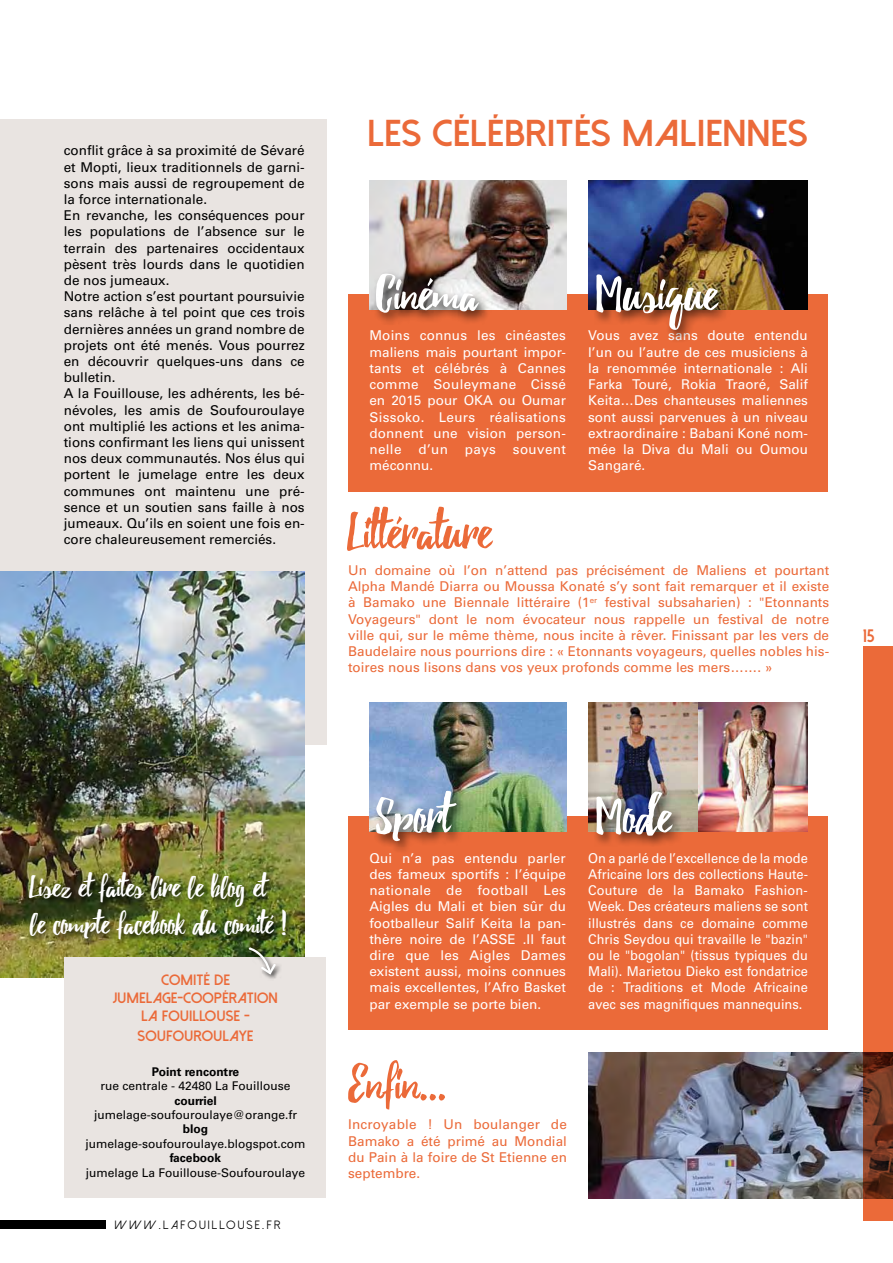
<style>
.page{position:relative;width:893px;height:1263px;background:#fff}
.page>*{position:absolute;margin:0;border:0;box-sizing:border-box;transform-origin:0 0}
.t1{font:52.8px "Beacon";color:#fff}
.t2{font:52.8px "Beacon";color:#eb6a39}
.t3{font:800 37.5px "Dolce Vita";color:#eb6a39}
.t4{font:31.05px/37.3px "Beacon";color:#fff}
.t5{font:800 18px "Dolce Vita";color:#eb6a39}
.t6{font:800 15px/18px "Dolce Vita";color:#eb6a39;text-align:center}
.t7{font:13.5px/16.2px "Univers";color:#000}
.t8{font:13.5px/16.2px "Univers";color:#fff;text-align:justify}
.t9{font:13.5px/16.2px "Univers";color:#eb6a39;text-align:justify}
.t10{font:13.5px/16.2px "Univers";color:#fff;text-align:justify;scale:.95 1}
.t11{font:13.5px "Univers";letter-spacing:.025em;color:#fff}
.t12{font:12px "Univers";color:#000}
.t13{font:700 12px "Univers";color:#000}
.t14{font:12px "Dolce Vita";letter-spacing:.2em;color:#000}
</style>
<div class="page">
<div style="left:863px;top:646px;width:30px;height:574px;background:#eb6a39"></div>
<div style="left:0;top:1220px;width:106px;height:9px;background:#000"></div>
<div style="left:0;top:119px;width:326px;height:625px;background:#e9e4e1"></div>
<img style="left:0;top:572px;width:305px;height:405px">
<div style="left:64px;top:958px;width:262px;height:240px;background:#e9e4e1"></div>
<div style="left:246px;top:945px;width:36px;height:36px;background:#000;opacity:.75"></div>
<svg style="left:248px;top:946px;width:30px;height:30px"></svg>
<div style="left:348px;top:294px;width:480px;height:197px;background:#eb6a39"></div>
<div style="left:348px;top:816px;width:480px;height:214px;background:#eb6a39"></div>
<img style="left:369px;top:180px;width:198px;height:129px">
<img style="left:369px;top:703px;width:198px;height:128px">
<img style="left:588px;top:180px;width:220px;height:129px">
<img style="left:588px;top:703px;width:220px;height:128px">
<img style="left:589px;top:1053px;width:304px;height:145px">
<div style="left:371px;top:269px;width:121px;height:57px;background:#000;opacity:.75"></div>
<div style="left:372px;top:786px;width:97px;height:68px;background:#000;opacity:.75"></div>
<div style="left:27px;top:870px;width:266px;height:76px;background:#000;opacity:.75"></div>
<div style="left:592px;top:270px;width:139px;height:73px;background:#000;opacity:.75"></div>
<div style="left:592px;top:787px;width:93px;height:62px;background:#000;opacity:.75"></div>
<p class="t7" style="left:64px;top:143px;width:242px">conflit grâce à sa proximité de Sévaré et Mopti, lieux traditionnels de garni&shy;sons mais aussi de regroupement de la force internationale.<br>En revanche, les conséquences pour les populations de l’absence sur le terrain des partenaires occidentaux pèsent très lourds dans le quotidien de nos jumeaux.<br>Notre action s’est pourtant poursuivie sans relâche à tel point que ces trois dernières années un grand nombre de projets ont été menés. Vous pourrez en découvrir quelques-uns dans ce bulletin.<br>A la Fouillouse, les adhérents, les bé&shy;névoles, les amis de Soufouroulaye ont multiplié les actions et les anima&shy;tions confirmant les liens qui unissent nos deux communautés. Nos élus qui portent le jumelage entre les deux communes ont maintenu une pré&shy;sence et un soutien sans faille à nos jumeaux. Qu’ils en soient une fois en&shy;core chaleureusement remerciés.</p>
<h2 class="t3" style="left:367px;top:114px;width:442px">LES CÉLÉBRITÉS MALIENNES</h2>
<h1 class="t1" style="left:376px;top:261px;width:103px">Cinéma</h1>
<p class="t8" style="left:369px;top:328px;width:198px">Moins connus les cinéastes maliens mais pourtant impor&shy;tants et célébrés à Cannes comme Souleymane Cissé en 2015 pour OKA ou Oumar Sissoko. Leurs réalisations donnent une vision person&shy;nelle</p>
<p class="t8" style="left:418px;top:441px;width:31px">d’un</p>
<p class="t8" style="left:465px;top:441px;width:33px">pays</p>
<p class="t11" style="left:513px;top:441px;width:55px">souvent</p>
<p class="t8" style="left:369px;top:457px;width:65px">méconnu.</p>
<h1 class="t2" style="left:348px;top:500px;width:145px">Littérature</h1>
<h1 class="t1" style="left:596px;top:261px;width:122px">Musique</h1>
<p class="t8" style="left:588px;top:328px;width:221px">Vous avez sans doute entendu l’un ou l’autre de ces musiciens à la renommée internationale : Ali Farka Touré, Rokia Traoré, Salif Keita…Des chanteuses maliennes sont aussi parvenues à un niveau extraordinaire : Babani Koné nom&shy;mée la Diva du Mali ou Oumou Sangaré.</p>
<p class="t9" style="left:348px;top:562px;width:483px">Un domaine où l’on n’attend pas précisément de Maliens et pourtant Alpha Mandé Diarra ou Moussa Konaté s’y sont fait remarquer et il existe à Bamako une Biennale littéraire (1<sup>er</sup> festival subsaharien) : "Etonnants Voyageurs" dont le nom évocateur nous rappelle un festival de notre ville qui, sur le même thème, nous incite à rêver. Finissant par les vers de Baudelaire nous pourrions dire : « Etonnants voyageurs, quelles nobles his&shy;toires nous lisons dans vos yeux profonds comme les mers……. »</p>
<h3 class="t5" style="left:863px;top:627px;width:13px">15</h3>
<h3 class="t4" style="left:30px;top:870px;width:259px">Lisez et faites lire le blog et le compte facebook du comité !</h3>
<p class="t6" style="left:113px;top:971px;width:166px">COMITÉ DE<br>JUMELAGE-COOPÉRATION<br>LA FOUILLOUSE -</p>
<p class="t6" style="left:138px;top:1027px;width:118px">SOUFOUROULAYE</p>
<p class="t13" style="left:152px;top:1064px;width:89px">Point rencontre</p>
<p class="t12" style="left:101px;top:1079px;width:192px">rue centrale - 42480 La Fouillouse</p>
<p class="t13" style="left:174px;top:1093px;width:44px">courriel</p>
<p class="t12" style="left:94px;top:1108px;width:204px">jumelage-soufouroulaye@orange.fr</p>
<p class="t13" style="left:183px;top:1122px;width:27px">blog</p>
<p class="t12" style="left:86px;top:1136px;width:222px">jumelage-soufouroulaye.blogspot.com</p>
<p class="t13" style="left:170px;top:1151px;width:53px">facebook</p>
<p class="t12" style="left:86px;top:1165px;width:221px">jumelage La Fouillouse-Soufouroulaye</p>
<p class="t14" style="left:115px;top:1219px;width:167px">WWW.LAFOUILLOUSE.FR</p>
<h1 class="t1" style="left:376px;top:784px;width:76px">Sport</h1>
<p class="t8" style="left:369px;top:850px;width:198px">Qui n’a pas entendu parler des fameux sportifs : l’équipe nationale de football Les Aigles du Mali et bien sûr du footballeur Salif Keita la pan&shy;thère noire de l’ASSE .Il faut dire que les Aigles Dames existent aussi, moins connues mais excellentes, l’Afro Basket par exemple se porte bien.</p>
<h1 class="t2" style="left:348px;top:1051px;width:100px">Enfin...</h1>
<p class="t9" style="left:348px;top:1116px;width:220px">Incroyable ! Un boulanger de Bamako a été primé au Mondial du Pain à la foire de St Etienne en septembre.</p>
<h1 class="t1" style="left:596px;top:784px;width:76px">Mode</h1>
<p class="t10" style="left:588px;top:850px;width:233px">On a parlé de l’excellence de la mode Africaine lors des collections Haute-Couture de la Bamako Fashion-Week. Des créateurs maliens se sont illustrés dans ce domaine comme Chris Seydou qui travaille le "bazin" ou le "bogolan" (tissus typiques du Mali). Marietou Dieko est fondatrice de : Traditions et Mode Africaine avec ses magnifiques mannequins.</p>
</div>
